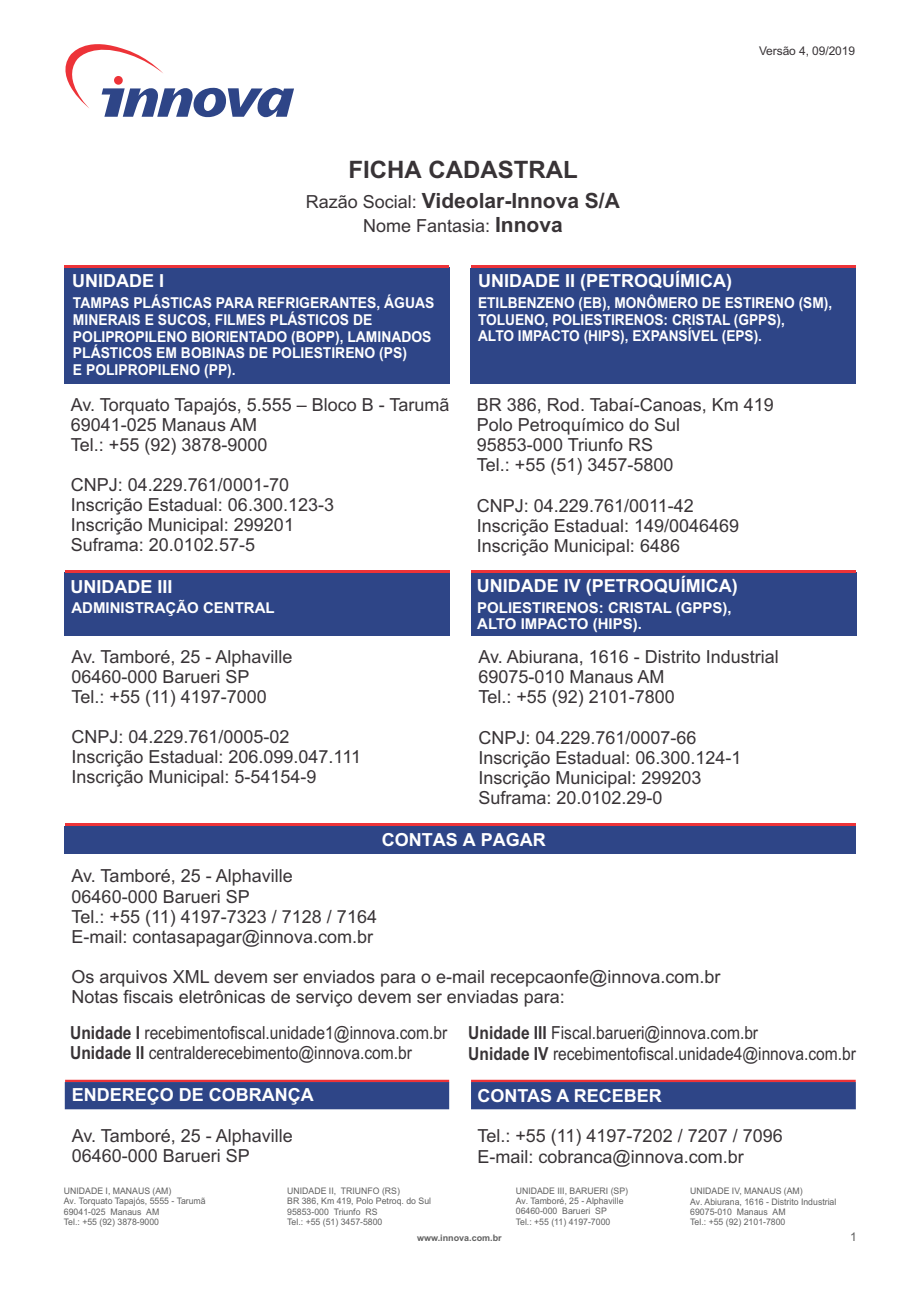
<style>
.page{position:relative;width:920px;height:1290px;background:#fff}
.page>*{position:absolute;margin:0;border:0;box-sizing:border-box;transform-origin:0 0}
.t1{font:700 24px "Arial";color:#383336}
.t2{font:700 21px "Arial";color:#383336}
.t3{font:18px/20.1px "Arial";color:#383336}
.t4{font:18px/20.1px "Arial";color:#383336;scale:.86 1}
.t5{font:700 18px "Arial";color:#fff}
.t6{font:700 15px/16.8px "Arial";color:#fff;scale:.93 1}
.t7{font:700 15px/16.8px "Arial";color:#fff;scale:.91 1}
.t8{font:700 15px/16.8px "Arial";color:#fff}
.t9{font:12px "Arial";letter-spacing:-.01em;color:#383336}
.t10{font:12px "Arial";color:#616161}
.t11{font:9px/10.1px "Arial";color:#616161}
.t12{font:700 9px "Arial";color:#616161}
.s1{font-weight:400;font-size:18px}
.s2{font-weight:700;font-size:21px}
.s3{font-weight:700}
</style>
<div class="page">
<div style="left:65px;top:826px;width:791px;height:27px;background:#2e4587"></div>
<hr style="left:65px;top:824px;width:791px;height:2px;background:#ed3338">
<hr style="left:65px;top:1080px;width:384px;height:2px;background:#ed3338">
<hr style="left:471px;top:1080px;width:385px;height:2px;background:#ed3338">
<div style="left:65px;top:1082px;width:791px;height:27px;background:#2e4587"></div>
<div style="left:64px;top:267px;width:385px;height:116px;background:#2e4587"></div>
<div style="left:470px;top:267px;width:385px;height:116px;background:#2e4587"></div>
<div style="left:65px;top:572px;width:385px;height:64px;background:#2e4587"></div>
<div style="left:471px;top:572px;width:385px;height:64px;background:#2e4587"></div>
<hr style="left:64px;top:265px;width:385px;height:2px;background:#ed3338">
<hr style="left:471px;top:265px;width:384px;height:2px;background:#ed3338">
<hr style="left:65px;top:570px;width:385px;height:2px;background:#ed3338">
<hr style="left:471px;top:570px;width:385px;height:2px;background:#ed3338">
<svg style="left:65px;top:44px;width:229px;height:74px"></svg>
<div style="left:114px;top:76px;width:9px;height:9px;background:#ed3338;border-radius:50%"></div>
<h1 class="t1" style="left:349px;top:161px;width:231px">FICHA CADASTRAL</h1>
<p class="t2" style="left:306px;top:193px;width:316px"><span class="s1">Razão Social:</span> Videolar-Innova S/A</p>
<p class="t3" style="left:363px;top:217px;width:201px">Nome Fantasia: <span class="s2">Innova</span></p>
<p class="t9" style="left:759px;top:47px;width:97px">Versão 4, 09/2019</p>
<p class="t5" style="left:72px;top:274px;width:93px">UNIDADE I</p>
<p class="t5" style="left:478px;top:274px;width:255px">UNIDADE II (PETROQUÍMICA)</p>
<p class="t7" style="left:478px;top:296px;width:391px">ETILBENZENO (EB), MONÔMERO DE ESTIRENO (SM),<br>TOLUENO, POLIESTIRENOS: CRISTAL (GPPS),<br>ALTO IMPACTO (HIPS), EXPANSÍVEL (EPS).</p>
<p class="t6" style="left:73px;top:296px;width:390px">TAMPAS PLÁSTICAS PARA REFRIGERANTES, ÁGUAS MINERAIS E SUCOS, FILMES PLÁSTICOS DE POLIPROPILENO BIORIENTADO (BOPP), LAMINADOS PLÁSTICOS EM BOBINAS DE POLIESTIRENO (PS)<br>E POLIPROPILENO (PP).</p>
<p class="t3" style="left:71px;top:396px;width:380px">Av. Torquato Tapajós, 5.555 – Bloco B - Tarumã<br>69041-025 Manaus AM<br>Tel.: +55 (92) 3878-9000</p>
<p class="t3" style="left:71px;top:476px;width:265px">CNPJ: 04.229.761/0001-70<br>Inscrição Estadual: 06.300.123-3<br>Inscrição Municipal: 299201<br>Suframa: 20.0102.57-5</p>
<p class="t3" style="left:477px;top:396px;width:298px">BR 386, Rod. Tabaí-Canoas, Km 419<br>Polo Petroquímico do Sul<br>95853-000 Triunfo RS<br>Tel.: +55 (51) 3457-5800</p>
<p class="t3" style="left:477px;top:497px;width:264px">CNPJ: 04.229.761/0011-42<br>Inscrição Estadual: 149/0046469<br>Inscrição Municipal: 6486</p>
<p class="t5" style="left:70px;top:580px;width:104px">UNIDADE III</p>
<p class="t5" style="left:477px;top:579px;width:262px">UNIDADE IV (PETROQUÍMICA)</p>
<p class="t8" style="left:71px;top:600px;width:205px">ADMINISTRAÇÃO CENTRAL</p>
<p class="t8" style="left:477px;top:600px;width:256px">POLIESTIRENOS: CRISTAL (GPPS),<br>ALTO IMPACTO (HIPS).</p>
<p class="t3" style="left:71px;top:648px;width:223px">Av. Tamboré, 25 - Alphaville<br>06460-000 Barueri SP<br>Tel.: +55 (11) 4197-7000</p>
<p class="t3" style="left:71px;top:728px;width:291px">CNPJ: 04.229.761/0005-02<br>Inscrição Estadual: 206.099.047.111<br>Inscrição Municipal: 5-54154-9</p>
<p class="t3" style="left:478px;top:648px;width:302px">Av. Abiurana, 1616 - Distrito Industrial<br>69075-010 Manaus AM<br>Tel.: +55 (92) 2101-7800</p>
<p class="t3" style="left:478px;top:729px;width:265px">CNPJ: 04.229.761/0007-66<br>Inscrição Estadual: 06.300.124-1<br>Inscrição Municipal: 299203<br>Suframa: 20.0102.29-0</p>
<p class="t5" style="left:382px;top:832px;width:165px">CONTAS A PAGAR</p>
<p class="t3" style="left:72px;top:868px;width:307px">Av. Tamboré, 25 - Alphaville<br>06460-000 Barueri SP<br>Tel.: +55 (11) 4197-7323 / 7128 / 7164<br>E-mail: contasapagar@innova.com.br</p>
<p class="t3" style="left:72px;top:968px;width:650px">Os arquivos XML devem ser enviados para o e-mail recepcaonfe@innova.com.br<br>Notas fiscais eletrônicas de serviço devem ser enviadas para:</p>
<p class="t4" style="left:70px;top:1025px;width:440px"><span class="s3">Unidade I</span> recebimentofiscal.unidade1@innova.com.br<br><span class="s3">Unidade II</span> centralderecebimento@innova.com.br</p>
<p class="t4" style="left:468px;top:1025px;width:452px"><span class="s3">Unidade III</span> Fiscal.barueri@innova.com.br<br><span class="s3">Unidade IV</span> recebimentofiscal.unidade4@innova.com.br</p>
<p class="t5" style="left:72px;top:1088px;width:243px">ENDEREÇO DE COBRANÇA</p>
<p class="t3" style="left:72px;top:1127px;width:223px">Av. Tamboré, 25 - Alphaville<br>06460-000 Barueri SP</p>
<p class="t5" style="left:477px;top:1089px;width:186px">CONTAS A RECEBER</p>
<p class="t3" style="left:477px;top:1128px;width:307px">Tel.: +55 (11) 4197-7202 / 7207 / 7096<br>E-mail: cobranca@innova.com.br</p>
<p class="t11" style="left:516px;top:1187px;width:114px">UNIDADE III, BARUERI (SP)<br>Av. Tamboré, 25 - Alphaville<br>06460-000 Barueri SP<br>Tel.: +55 (11) 4197-7000</p>
<p class="t11" style="left:287px;top:1187px;width:145px">UNIDADE II, TRIUNFO (RS)<br>BR 386, Km 419, Polo Petroq. do Sul<br>95853-000 Triunfo RS<br>Tel.: +55 (51) 3457-5800</p>
<p class="t11" style="left:64px;top:1187px;width:143px">UNIDADE I, MANAUS (AM)<br>Av. Torquato Tapajós, 5555 - Tarumã<br>69041-025 Manaus AM<br>Tel.: +55 (92) 3878-9000</p>
<p class="t11" style="left:690px;top:1187px;width:148px">UNIDADE IV, MANAUS (AM)<br>Av. Abiurana, 1616 - Distrito Industrial<br>69075-010 Manaus AM<br>Tel.: +55 (92) 2101-7800</p>
<p class="t12" style="left:417px;top:1234px;width:86px">www.innova.com.br</p>
<p class="t10" style="left:850px;top:1232px;width:8px">1</p>
</div>
